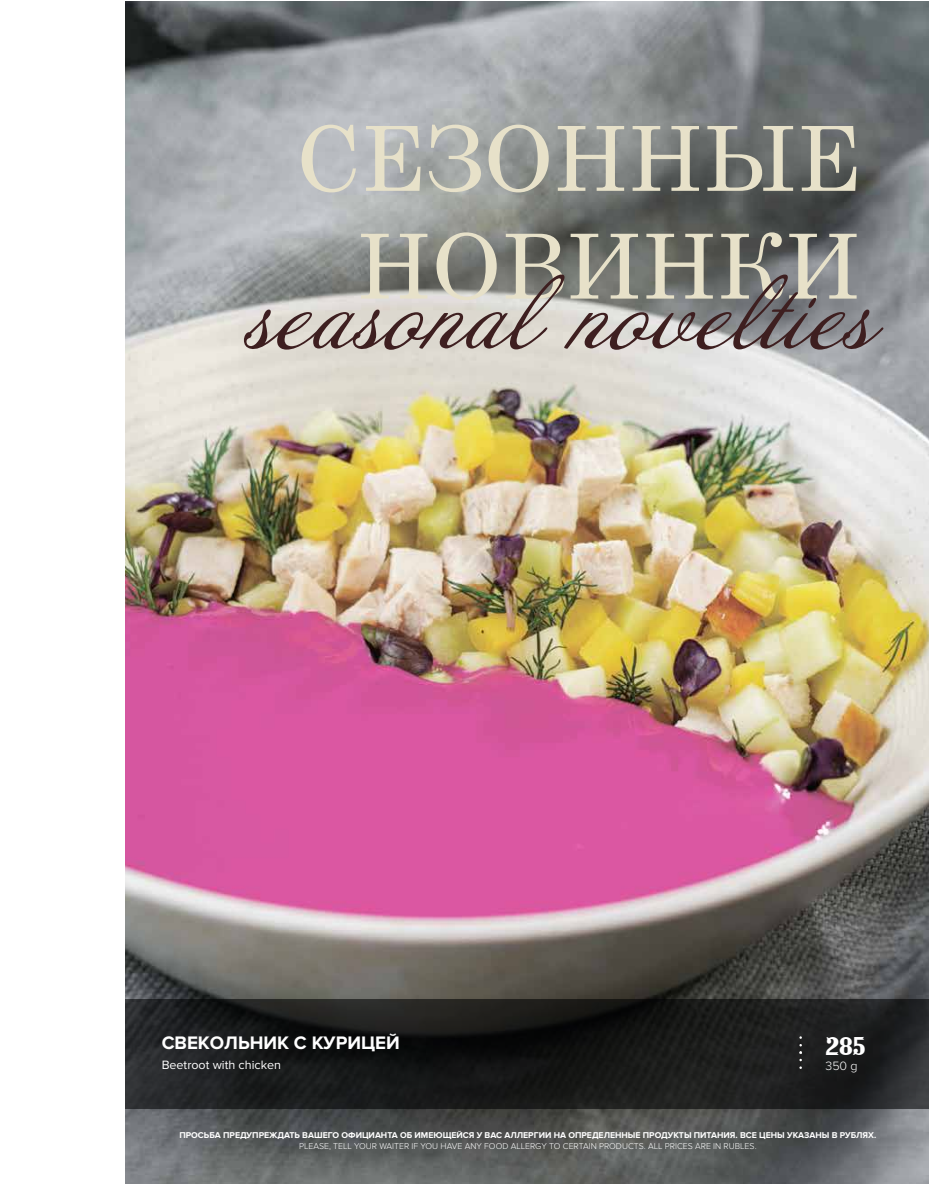
<style>
.page{position:relative;width:929px;height:1184px;background:#fff}
.page>*{position:absolute;margin:0;border:0;box-sizing:border-box;transform-origin:0 0}
.t1{font:89.75px "Annabelle";color:#3e1f20}
.t2{font:89.75px/107.8px "Century Schoolbook";color:#e7e1c9;text-align:right}
.t3{font:25px "a Presentum";color:#fff}
.t4{font:700 18.75px "Proxima Nova";color:#fff}
.t5{font:12.5px "Proxima Nova";color:#fff}
.t6{font:300 12.5px "Proxima Nova";color:#fff}
.t7{font:700 8.75px "Proxima Nova";color:#fff}
.t8{font:300 8.75px "Proxima Nova";color:#fff}
</style>
<div class="page">
<img style="left:125px;top:1px;width:803px;height:1182px">
<svg style="left:125px;top:998px;width:803px;height:110px;fill:#1b1c1c"></svg>
<svg style="left:799px;top:1037px;width:2px;height:34px"></svg>
<h1 class="t2" style="left:295px;top:97px;width:567px">СЕЗОННЫЕ<br>НОВИНКИ</h1>
<h1 class="t1" style="left:247px;top:259px;width:629px">seasonal novelties</h1>
<h3 class="t4" style="left:162px;top:1032px;width:239px">СВЕКОЛЬНИК С КУРИЦЕЙ</h3>
<h3 class="t5" style="left:162px;top:1058px;width:121px">Beetroot with chicken</h3>
<h2 class="t3" style="left:825px;top:1033px;width:42px">285</h2>
<h3 class="t6" style="left:825px;top:1059px;width:34px">350 g</h3>
<p class="t7" style="left:179px;top:1130px;width:698px">ПРОСЬБА ПРЕДУПРЕЖДАТЬ ВАШЕГО ОФИЦИАНТА ОБ ИМЕЮЩЕЙСЯ У ВАС АЛЛЕРГИИ НА ОПРЕДЕЛЕННЫЕ ПРОДУКТЫ ПИТАНИЯ. ВСЕ ЦЕНЫ УКАЗАНЫ В РУБЛЯХ.</p>
<p class="t8" style="left:299px;top:1141px;width:459px">PLEASE, TELL YOUR WAITER IF YOU HAVE ANY FOOD ALLERGY TO CERTAIN PRODUCTS. ALL PRICES ARE IN RUBLES.</p>
</div>
